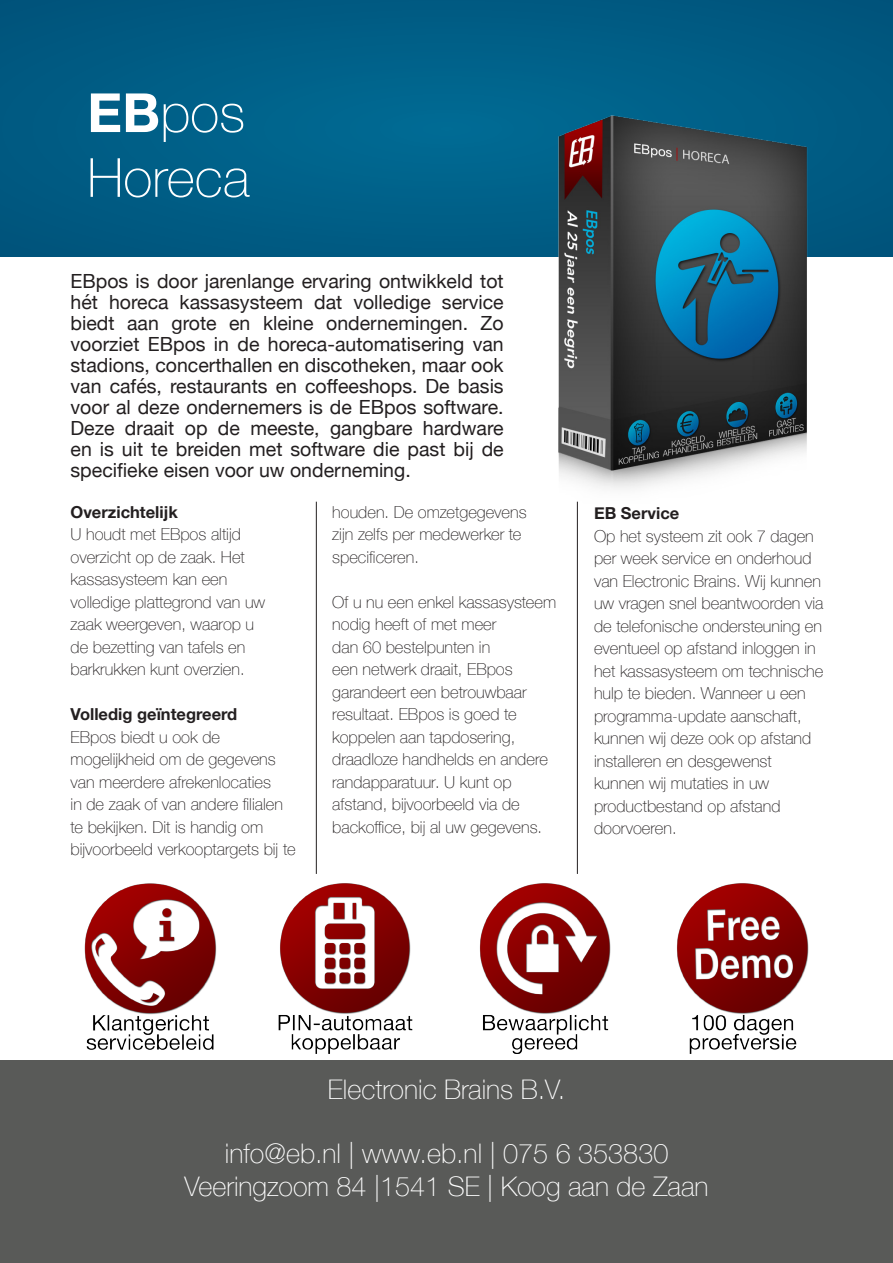
<style>
.page{position:relative;width:893px;height:1263px;background:#fff}
.page>*{position:absolute;margin:0;border:0;box-sizing:border-box;transform-origin:0 0}
.t1{font:100 54px "Helvetica Neue";color:#fff}
.t2{font:100 27px "Helvetica Neue";color:#fff}
.t3{font:19.5px/21px "Helvetica Neue";color:#231f20;text-align:justify}
.t4{font:100 16.5px/22.5px "Helvetica Neue";color:#231f20}
.t5{font:700 16.5px "Helvetica Neue";color:#231f20}
.s1{font-weight:700}
</style>
<div class="page">
<div style="left:0;top:0;width:893px;height:257px;background:#005d85"></div>
<img style="left:529px;top:115px;width:279px;height:388px">
<div style="left:0;top:1060px;width:893px;height:203px;background:#595a58"></div>
<hr style="left:316px;top:502px;width:1px;height:372px;background:#231f20">
<hr style="left:577px;top:502px;width:1px;height:372px;background:#231f20">
<img style="left:84px;top:883px;width:133px;height:167px">
<img style="left:677px;top:883px;width:132px;height:171px">
<img style="left:480px;top:883px;width:131px;height:171px">
<img style="left:278px;top:883px;width:134px;height:171px">
<p class="t1" style="left:87px;top:72px;width:160px"><span class="s1">EB</span>pos</p>
<p class="t1" style="left:87px;top:137px;width:164px">Horeca</p>
<p class="t3" style="left:71px;top:272px;width:435px">EBpos is door jarenlange ervaring ontwikkeld tot hét horeca kassasysteem dat volledige service biedt aan grote en kleine ondernemingen. Zo voorziet EBpos in de horeca-automatisering van stadions, concerthallen en discotheken, maar ook van cafés, restaurants en coffeeshops. De basis voor al deze ondernemers is de EBpos software.<br>Deze draait op de meeste, gangbare hardware en is uit te breiden met software die past bij de specifieke eisen voor uw onderneming.</p>
<p class="t5" style="left:71px;top:499px;width:109px">Overzichtelijk</p>
<p class="t4" style="left:71px;top:522px;width:196px">U houdt met EBpos altijd overzicht op de zaak. Het kassasysteem kan een volledige plattegrond van uw zaak weergeven, waarop u de bezetting van tafels en barkrukken kunt overzien.</p>
<p class="t5" style="left:71px;top:701px;width:168px">Volledig geïntegreerd</p>
<p class="t4" style="left:71px;top:725px;width:227px">EBpos biedt u ook de mogelijkheid om de gegevens van meerdere afrekenlocaties<br>in de zaak of van andere filialen te bekijken. Dit is handig om bijvoorbeeld verkooptargets bij te</p>
<p class="t4" style="left:332px;top:500px;width:196px">houden. De omzetgegevens zijn zelfs per medewerker te specificeren.</p>
<p class="t4" style="left:332px;top:590px;width:225px">Of u nu een enkel kassasysteem nodig heeft of met meer<br>dan 60 bestelpunten in<br>een netwerk draait, EBpos garandeert een betrouwbaar resultaat. EBpos is goed te koppelen aan tapdosering, draadloze handhelds en andere randapparatuur. U kunt op afstand, bijvoorbeeld via de backoffice, bij al uw gegevens.</p>
<p class="t5" style="left:594px;top:500px;width:87px">EB Service</p>
<p class="t4" style="left:594px;top:524px;width:231px">Op het systeem zit ook 7 dagen per week service en onderhoud van Electronic Brains. Wij kunnen uw vragen snel beantwoorden via de telefonische ondersteuning en eventueel op afstand inloggen in het kassasysteem om technische hulp te bieden. Wanneer u een programma-update aanschaft, kunnen wij deze ook op afstand installeren en desgewenst kunnen wij mutaties in uw productbestand op afstand doorvoeren.</p>
<p class="t2" style="left:328px;top:1068px;width:239px">Electronic Brains B.V.</p>
<p class="t2" style="left:225px;top:1133px;width:445px">info@eb.nl | www.eb.nl | 075 6 353830</p>
<p class="t2" style="left:185px;top:1166px;width:525px">Veeringzoom 84 |1541 SE | Koog aan de Zaan</p>
</div>
